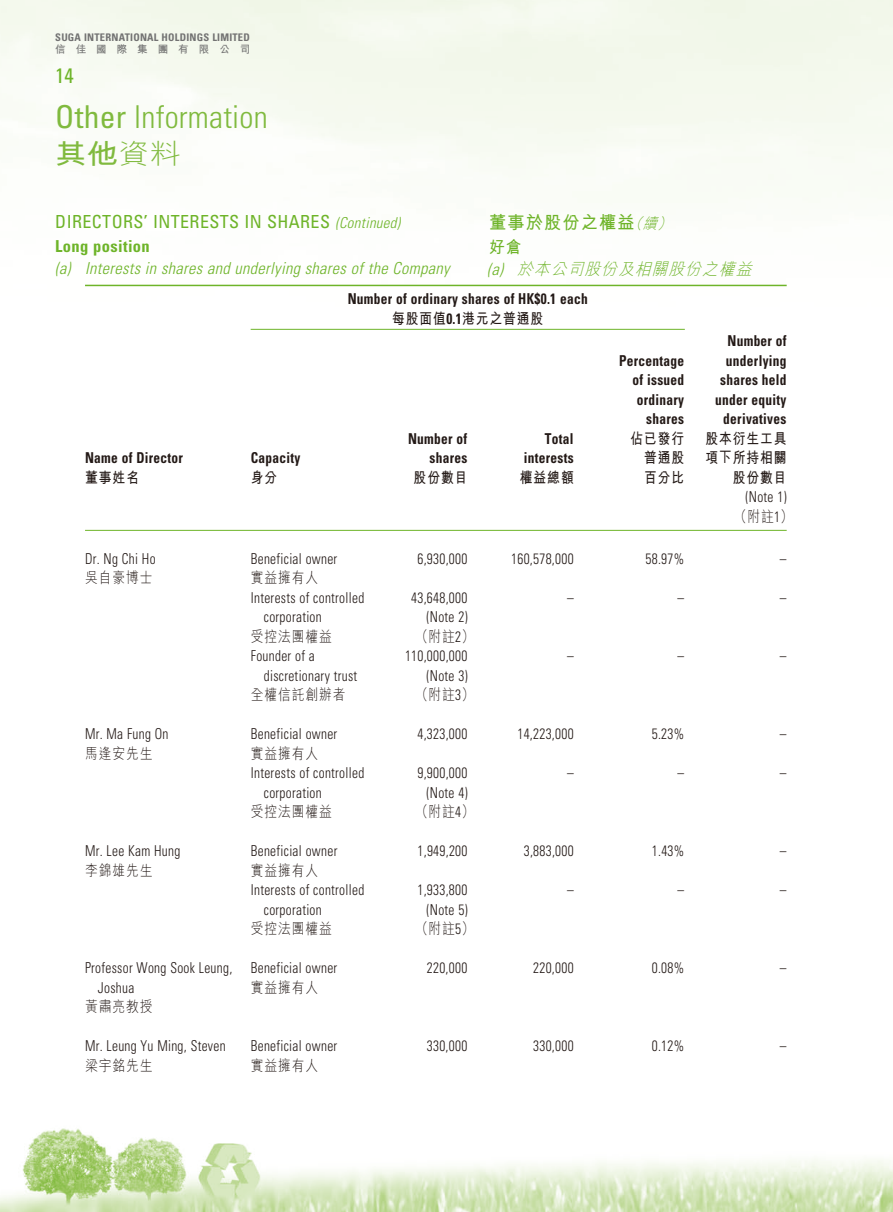
<style>
.page{position:relative;width:893px;height:1212px;background:#fff}
.page>*{position:absolute;margin:0;border:0;box-sizing:border-box;transform-origin:0 0}
.t1{font:300 condensed 31.5px "Univers LT Std";letter-spacing:.005em;color:#80ba3e}
.t2{font:700 27.45px "M Hei HK";color:#80ba3e;scale:1.15 1}
.t3{font:condensed 21px "Univers LT Std";color:#6eb429}
.t4{font:condensed 18px "Univers LT Std";letter-spacing:.02em;color:#6eb429}
.t5{font:700 18px "M Hei HK";letter-spacing:.075em;color:#6eb429;scale:.95 1}
.t6{font:italic 300 condensed 16.5px "Univers LT Std";letter-spacing:.02em;color:#6eb429}
.t7{font:italic 300 16.5px/22.5px "M Hei HK";color:#6eb429;scale:.95 1}
.t8{font:700 condensed 16.5px "Univers LT Std";letter-spacing:.02em;color:#6eb429}
.t9{font:300 condensed 15px "Univers LT Std";letter-spacing:.02em;color:#231916;scale:.89 1}
.t10{font:700 condensed 15px "Univers LT Std";letter-spacing:.02em;color:#231916;scale:.89 1}
.t11{font:300 15px "M Hei HK";letter-spacing:.075em;color:#231916;scale:.85 1}
.t12{font:700 15px "M Hei HK";letter-spacing:.075em;color:#231916;scale:.85 1}
.t13{font:700 condensed 10.5px "Univers LT Std";letter-spacing:.02em;color:#727272}
.t14{font:700 10.5px "M Hei HK";letter-spacing:.955em;color:#727272}
.s1{font-weight:400}
.s2{font-weight:300}
.s3{font-weight:300;font-style:italic;font-size:15px}
.s4{font-weight:700;font-style:normal}
.s5{font-family:"Univers LT Std";font-stretch:condensed}
</style>
<div class="page">
<img style="left:0;top:0;width:893px;height:1212px">
<hr style="left:85px;top:285px;width:702px;height:1px;background:#6eb429">
<hr style="left:251px;top:329px;width:434px;height:1px;background:#6eb429">
<hr style="left:85px;top:530px;width:702px;height:1px;background:#6eb429">
<p class="t13" style="left:55px;top:31px;width:196px">SUGA INTERNATIONAL HOLDINGS LIMITED</p>
<p class="t14" style="left:55px;top:41px;width:197px">信佳國際集團有限公司</p>
<h3 class="t3" style="left:55px;top:62px;width:20px">14</h3>
<h1 class="t1" style="left:55px;top:98px;width:214px"><span class="s1">Other</span> Information</h1>
<h2 class="t2" style="left:55px;top:134px;width:111px">其他<span class="s2">資料</span></h2>
<p class="t5" style="left:489px;top:209px;width:199px">董事於股份之權益<span class="s3">（續）</span></p>
<p class="t7" style="left:487px;top:235px;width:286px"><span class="s4">好倉<br></span><span class="s5">(a)</span> 於本公司股份及相關股份之權益</p>
<p class="t4" style="left:55px;top:210px;width:346px">DIRECTORS’ INTERESTS IN SHARES <span class="s3">(Continued)</span></p>
<p class="t8" style="left:55px;top:236px;width:96px">Long position</p>
<p class="t6" style="left:55px;top:259px;width:396px">(a) Interests in shares and underlying shares of the Company</p>
<p class="t10" style="left:348px;top:289px;width:271px">Number of ordinary shares of HK$0.1 each</p>
<p class="t12" style="left:392px;top:307px;width:179px">每股面值<span class="s5">0.1</span>港元之普通股</p>
<p class="t10" style="left:727px;top:331px;width:68px">Number of</p>
<p class="t10" style="left:619px;top:351px;width:75px">Percentage</p>
<p class="t10" style="left:726px;top:351px;width:70px">underlying</p>
<p class="t10" style="left:632px;top:370px;width:60px">of issued</p>
<p class="t10" style="left:720px;top:370px;width:76px">shares held</p>
<p class="t10" style="left:637px;top:390px;width:55px">ordinary</p>
<p class="t10" style="left:715px;top:390px;width:82px">under equity</p>
<p class="t10" style="left:646px;top:409px;width:44px">shares</p>
<p class="t10" style="left:723px;top:409px;width:72px">derivatives</p>
<p class="t10" style="left:408px;top:429px;width:68px">Number of</p>
<p class="t10" style="left:545px;top:429px;width:34px">Total</p>
<p class="t12" style="left:630px;top:427px;width:65px">佔已發行</p>
<p class="t12" style="left:705px;top:427px;width:97px">股本衍生工具</p>
<p class="t10" style="left:85px;top:448px;width:112px">Name of Director</p>
<p class="t10" style="left:251px;top:448px;width:57px">Capacity</p>
<p class="t10" style="left:429px;top:448px;width:44px">shares</p>
<p class="t10" style="left:524px;top:448px;width:58px">interests</p>
<p class="t12" style="left:644px;top:447px;width:49px">普通股</p>
<p class="t12" style="left:705px;top:447px;width:97px">項下所持相關</p>
<p class="t12" style="left:85px;top:466px;width:65px">董事姓名</p>
<p class="t12" style="left:251px;top:466px;width:33px">身分</p>
<p class="t12" style="left:414px;top:466px;width:65px">股份數目</p>
<p class="t12" style="left:520px;top:466px;width:65px">權益總額</p>
<p class="t12" style="left:644px;top:466px;width:49px">百分比</p>
<p class="t12" style="left:733px;top:466px;width:65px">股份數目</p>
<p class="t9" style="left:746px;top:488px;width:48px">(Note 1)</p>
<p class="t11" style="left:734px;top:505px;width:71px">（附註<span class="s5">1</span>）</p>
<p class="t9" style="left:85px;top:549px;width:81px">Dr. Ng Chi Ho</p>
<p class="t9" style="left:251px;top:549px;width:99px">Beneficial owner</p>
<p class="t9" style="left:417px;top:549px;width:58px">6,930,000</p>
<p class="t9" style="left:511px;top:549px;width:72px">160,578,000</p>
<p class="t9" style="left:645px;top:549px;width:45px">58.97%</p>
<p class="t9" style="left:780px;top:549px;width:9px">–</p>
<p class="t11" style="left:85px;top:567px;width:81px">吳自豪博士</p>
<p class="t11" style="left:251px;top:567px;width:81px">實益擁有人</p>
<p class="t9" style="left:251px;top:588px;width:129px">Interests of controlled</p>
<p class="t9" style="left:411px;top:588px;width:65px">43,648,000</p>
<p class="t9" style="left:567px;top:588px;width:9px">–</p>
<p class="t9" style="left:678px;top:588px;width:9px">–</p>
<p class="t9" style="left:780px;top:588px;width:9px">–</p>
<p class="t9" style="left:264px;top:608px;width:67px">corporation</p>
<p class="t9" style="left:427px;top:608px;width:48px">(Note 2)</p>
<p class="t11" style="left:251px;top:625px;width:97px">受控法團權益</p>
<p class="t11" style="left:415px;top:625px;width:71px">（附註<span class="s5">2</span>）</p>
<p class="t9" style="left:251px;top:647px;width:73px">Founder of a</p>
<p class="t9" style="left:405px;top:647px;width:72px">110,000,000</p>
<p class="t9" style="left:567px;top:647px;width:9px">–</p>
<p class="t9" style="left:678px;top:647px;width:9px">–</p>
<p class="t9" style="left:780px;top:647px;width:9px">–</p>
<p class="t9" style="left:264px;top:666px;width:106px">discretionary trust</p>
<p class="t9" style="left:427px;top:666px;width:48px">(Note 3)</p>
<p class="t11" style="left:251px;top:684px;width:113px">全權信託創辦者</p>
<p class="t11" style="left:415px;top:684px;width:71px">（附註<span class="s5">3</span>）</p>
<p class="t9" style="left:85px;top:725px;width:95px">Mr. Ma Fung On</p>
<p class="t9" style="left:251px;top:725px;width:99px">Beneficial owner</p>
<p class="t9" style="left:417px;top:725px;width:58px">4,323,000</p>
<p class="t9" style="left:517px;top:725px;width:65px">14,223,000</p>
<p class="t9" style="left:652px;top:725px;width:38px">5.23%</p>
<p class="t9" style="left:780px;top:725px;width:9px">–</p>
<p class="t11" style="left:85px;top:742px;width:81px">馬逢安先生</p>
<p class="t11" style="left:251px;top:742px;width:81px">實益擁有人</p>
<p class="t9" style="left:251px;top:764px;width:129px">Interests of controlled</p>
<p class="t9" style="left:417px;top:764px;width:58px">9,900,000</p>
<p class="t9" style="left:567px;top:764px;width:9px">–</p>
<p class="t9" style="left:678px;top:764px;width:9px">–</p>
<p class="t9" style="left:780px;top:764px;width:9px">–</p>
<p class="t9" style="left:264px;top:783px;width:67px">corporation</p>
<p class="t9" style="left:427px;top:783px;width:48px">(Note 4)</p>
<p class="t11" style="left:251px;top:801px;width:97px">受控法團權益</p>
<p class="t11" style="left:415px;top:801px;width:71px">（附註<span class="s5">4</span>）</p>
<p class="t9" style="left:85px;top:842px;width:109px">Mr. Lee Kam Hung</p>
<p class="t9" style="left:251px;top:842px;width:99px">Beneficial owner</p>
<p class="t9" style="left:417px;top:842px;width:58px">1,949,200</p>
<p class="t9" style="left:524px;top:842px;width:58px">3,883,000</p>
<p class="t9" style="left:652px;top:842px;width:38px">1.43%</p>
<p class="t9" style="left:780px;top:842px;width:9px">–</p>
<p class="t11" style="left:85px;top:859px;width:81px">李錦雄先生</p>
<p class="t11" style="left:251px;top:859px;width:81px">實益擁有人</p>
<p class="t9" style="left:251px;top:881px;width:129px">Interests of controlled</p>
<p class="t9" style="left:417px;top:881px;width:58px">1,933,800</p>
<p class="t9" style="left:567px;top:881px;width:9px">–</p>
<p class="t9" style="left:678px;top:881px;width:9px">–</p>
<p class="t9" style="left:780px;top:881px;width:9px">–</p>
<p class="t9" style="left:264px;top:900px;width:67px">corporation</p>
<p class="t9" style="left:427px;top:900px;width:48px">(Note 5)</p>
<p class="t11" style="left:251px;top:918px;width:97px">受控法團權益</p>
<p class="t11" style="left:415px;top:918px;width:71px">（附註<span class="s5">5</span>）</p>
<p class="t9" style="left:85px;top:959px;width:285px">Professor Wong Sook Leung, Beneficial owner</p>
<p class="t9" style="left:427px;top:959px;width:47px">220,000</p>
<p class="t9" style="left:533px;top:959px;width:47px">220,000</p>
<p class="t9" style="left:652px;top:959px;width:38px">0.08%</p>
<p class="t9" style="left:780px;top:959px;width:9px">–</p>
<p class="t9" style="left:98px;top:978px;width:42px">Joshua</p>
<p class="t11" style="left:251px;top:976px;width:81px">實益擁有人</p>
<p class="t11" style="left:85px;top:996px;width:81px">黃肅亮教授</p>
<p class="t9" style="left:85px;top:1037px;width:159px">Mr. Leung Yu Ming, Steven</p>
<p class="t9" style="left:251px;top:1037px;width:99px">Beneficial owner</p>
<p class="t9" style="left:427px;top:1037px;width:47px">330,000</p>
<p class="t9" style="left:533px;top:1037px;width:47px">330,000</p>
<p class="t9" style="left:652px;top:1037px;width:38px">0.12%</p>
<p class="t9" style="left:780px;top:1037px;width:9px">–</p>
<p class="t11" style="left:85px;top:1054px;width:81px">梁宇銘先生</p>
<p class="t11" style="left:251px;top:1054px;width:81px">實益擁有人</p>
</div>
